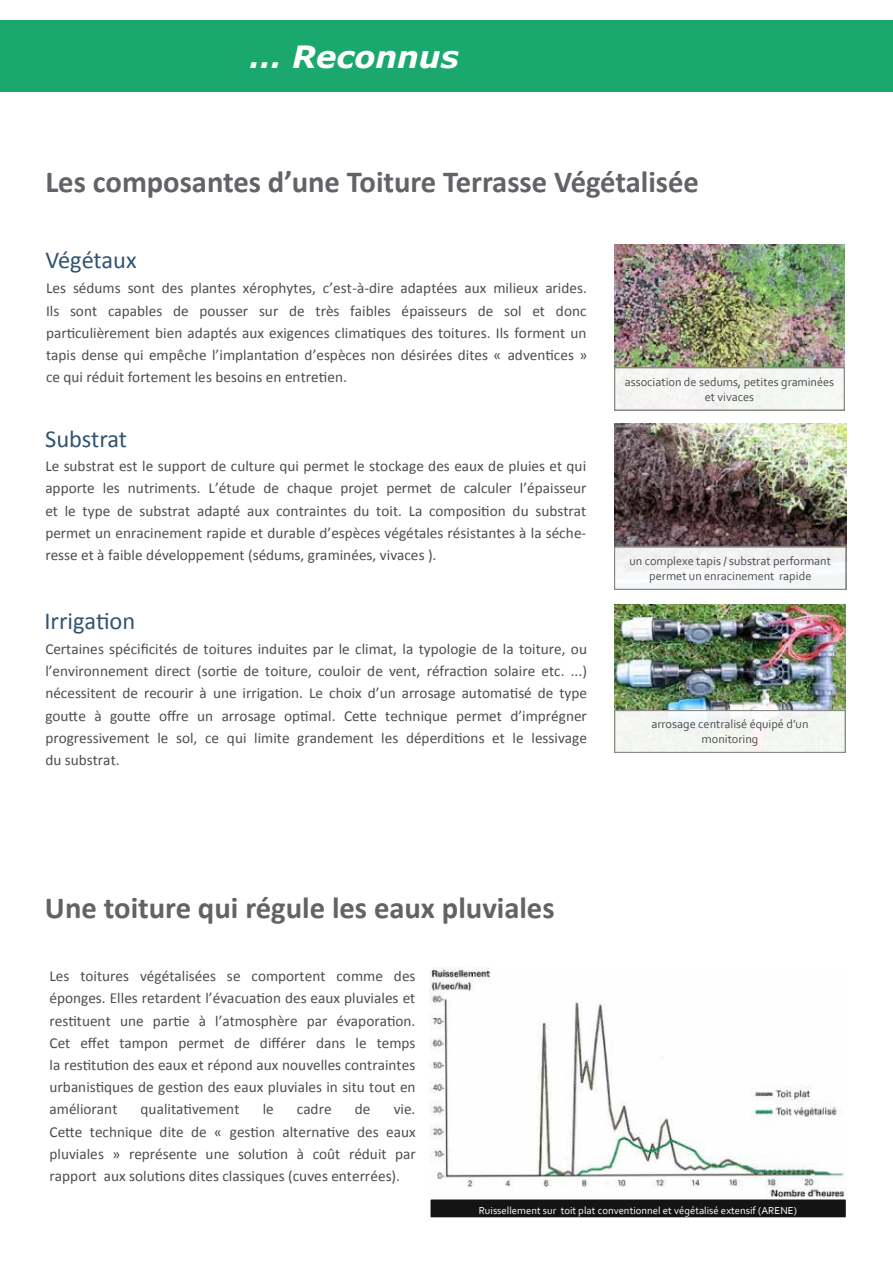
<style>
.page{position:relative;width:893px;height:1263px;background:#fff}
.page>*{position:absolute;margin:0;border:0;box-sizing:border-box;transform-origin:0 0}
.t1{font:700 30.6px "Calibri";color:#626366}
.t2{font:italic 700 30.6px "Verdana";color:#fff}
.t3{font:24.45px "Calibri";letter-spacing:-.005em;color:#315371}
.t4{font:15.3px/22.2px "Calibri";color:#4d4d4f;text-align:justify}
.t5{font:12.3px/14.7px "Corbel";color:#4d4d4f;text-align:center}
.t6{font:10.65px "Corbel";color:#fff}
</style>
<div class="page">
<div style="left:0;top:20px;width:893px;height:72px;background:#1aa86d"></div>
<img style="left:429px;top:967px;width:418px;height:231px">
<svg style="left:430px;top:1199px;width:416px;height:19px;background:#222"></svg>
<img style="left:614px;top:423px;width:232px;height:124px">
<div style="left:614px;top:547px;width:232px;height:42px;background:#f4f5f7"></div>
<div style="left:614px;top:547px;width:232px;height:42px;border:2px solid #8a8984"></div>
<img style="left:614px;top:244px;width:230px;height:124px">
<div style="left:614px;top:368px;width:230px;height:42px;background:#f4f6f3"></div>
<div style="left:614px;top:368px;width:230px;height:42px;border:2px solid #8a8984"></div>
<img style="left:615px;top:604px;width:230px;height:106px">
<div style="left:614px;top:710px;width:231px;height:43px;background:#f3f6f2"></div>
<div style="left:614px;top:710px;width:231px;height:43px;border:2px solid #8a8984"></div>
<h1 class="t2" style="left:249px;top:35px;width:211px">… Reconnus</h1>
<h1 class="t1" style="left:45px;top:163px;width:655px">Les composantes d’une Toiture Terrasse Végétalisée</h1>
<h2 class="t3" style="left:46px;top:245px;width:93px">Végétaux</h2>
<p class="t4" style="left:46px;top:277px;width:543px">Les sédums sont des plantes xérophytes, c’est-à-dire adaptées aux milieux arides.<br>Ils sont capables de pousser sur de très faibles épaisseurs de sol et donc particulièrement bien adaptés aux exigences climatiques des toitures. Ils forment un tapis dense qui empêche l’implantation d’espèces non désirées dites « adventices » ce qui réduit fortement les besoins en entretien.</p>
<h2 class="t3" style="left:45px;top:424px;width:83px">Substrat</h2>
<p class="t4" style="left:45px;top:455px;width:543px">Le substrat est le support de culture qui permet le stockage des eaux de pluies et qui apporte les nutriments. L’étude de chaque projet permet de calculer l’épaisseur et le type de substrat adapté aux contraintes du toit. La composition du substrat permet un enracinement rapide et durable d’espèces végétales résistantes à la séche&shy;resse et à faible développement (sédums, graminées, vivaces ).</p>
<h2 class="t3" style="left:44px;top:605px;width:92px">Irrigation</h2>
<p class="t4" style="left:45px;top:638px;width:543px">Certaines spécificités de toitures induites par le climat, la typologie de la toiture, ou l’environnement direct (sortie de toiture, couloir de vent, réfraction solaire etc. ...) nécessitent de recourir à une irrigation. Le choix d’un arrosage automatisé de type goutte à goutte offre un arrosage optimal. Cette technique permet d’imprégner progressivement le sol, ce qui limite grandement les déperditions et le lessivage du substrat.</p>
<p class="t5" style="left:625px;top:374px;width:211px">association de sedums, petites graminées et vivaces</p>
<p class="t5" style="left:629px;top:553px;width:203px">un complexe tapis / substrat performant permet un enracinement rapide</p>
<p class="t5" style="left:651px;top:717px;width:158px">arrosage centralisé équipé d’un monitoring</p>
<h1 class="t1" style="left:45px;top:888px;width:511px">Une toiture qui régule les eaux pluviales</h1>
<p class="t4" style="left:50px;top:965px;width:368px">Les toitures végétalisées se comportent comme des éponges. Elles retardent l’évacuation des eaux pluviales et restituent une partie à l’atmosphère par évaporation.<br>Cet effet tampon permet de différer dans le temps la restitution des eaux et répond aux nouvelles contraintes urbanistiques de gestion des eaux pluviales in situ tout en améliorant</p>
<p class="t4" style="left:141px;top:1098px;width:101px">qualitativement</p>
<p class="t4" style="left:263px;top:1098px;width:13px">le</p>
<p class="t4" style="left:297px;top:1098px;width:36px">cadre</p>
<p class="t4" style="left:355px;top:1098px;width:17px">de</p>
<p class="t4" style="left:50px;top:1098px;width:368px;text-indent:344px">vie.<br>Cette technique dite de « gestion alternative des eaux pluviales » représente une solution à coût réduit par rapport aux solutions dites classiques (cuves enterrées).</p>
<p class="t6" style="left:479px;top:1204px;width:320px">Ruissellement sur toit plat conventionnel et végétalisé extensif (ARENE)</p>
</div>
